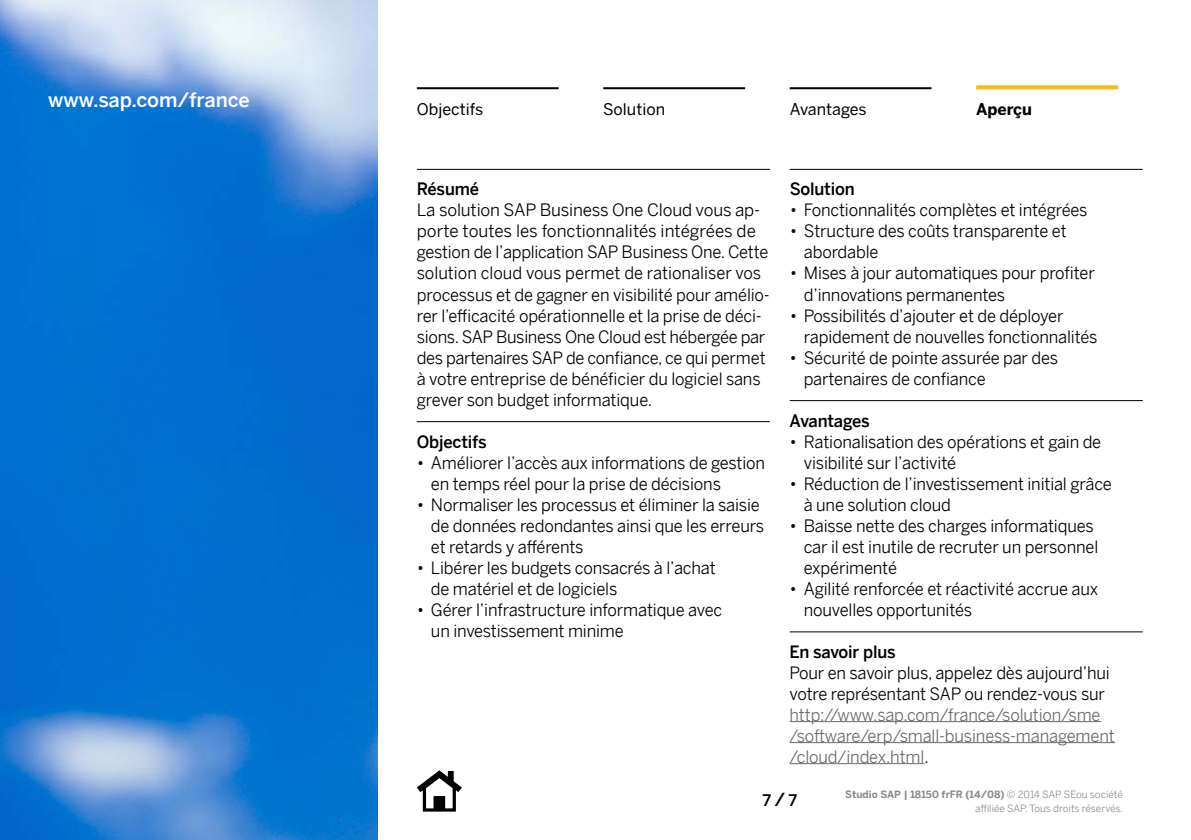
<style>
.page{position:relative;width:1191px;height:840px;background:#fff}
.page>*{position:absolute;margin:0;border:0;box-sizing:border-box;transform-origin:0 0}
.t1{font:500 20px "Benton Sans";color:#fff}
.t2{font:17px/21px "Benton Sans";letter-spacing:-.01em;color:#000}
.t3{font:17px/21px "Benton Sans";letter-spacing:-.01em;color:#696a6d}
.t4{font:500 17px "Benton Sans";letter-spacing:-.01em;color:#000}
.t5{font:16px "Benton Sans";color:#000}
.t6{font:700 16px "Benton Sans";color:#000}
.t7{font:500 16px "Benton Sans";color:#000}
.t8{font:10px/14px "Benton Sans";color:#8a8c8e;text-align:right}
.s1{font-weight:300}
.s2{color:#000}
.s3{font-size:18px}
.s4{font-weight:700}
</style>
<div class="page">
<img style="left:0;top:0;width:377px;height:839px">
<hr style="left:417px;top:169px;width:353px;height:1px;background:#000">
<hr style="left:417px;top:421px;width:353px;height:1px;background:#000">
<hr style="left:789px;top:169px;width:353px;height:1px;background:#000">
<hr style="left:789px;top:400px;width:353px;height:1px;background:#000">
<hr style="left:789px;top:631px;width:353px;height:1px;background:#000">
<hr style="left:789px;top:720px;width:311px;height:1px;background:#696a6d">
<hr style="left:789px;top:741px;width:326px;height:1px;background:#696a6d">
<hr style="left:789px;top:762px;width:135px;height:1px;background:#696a6d">
<svg style="left:976px;top:85px;width:142px;height:4px"></svg>
<hr style="left:789px;top:87px;width:142px;height:2px;background:#000">
<hr style="left:603px;top:87px;width:142px;height:2px;background:#000">
<hr style="left:417px;top:87px;width:141px;height:2px;background:#000">
<svg style="left:417px;top:770px;width:45px;height:41px"></svg>
<p class="t1" style="left:48px;top:82px;width:203px">www.sap.com/france</p>
<p class="t5" style="left:417px;top:95px;width:68px">Objectifs</p>
<p class="t5" style="left:603px;top:95px;width:63px">Solution</p>
<p class="t5" style="left:789px;top:95px;width:79px">Avantages</p>
<p class="t6" style="left:976px;top:95px;width:57px">Aperçu</p>
<p class="t4" style="left:417px;top:174px;width:64px">Résumé</p>
<p class="t2" style="left:417px;top:197px;width:354px">La solution SAP Business One Cloud vous ap&shy;porte toutes les fonctionnalités intégrées de gestion de l’application SAP Business One. Cette solution cloud vous permet de rationaliser vos processus et de gagner en visibilité pour amélio&shy;rer l’efficacité opérationnelle et la prise de déci&shy;sions. SAP Business One Cloud est hébergée par des partenaires SAP de confiance, ce qui permet à votre entreprise de bénéficier du logiciel sans grever son budget informatique.</p>
<p class="t4" style="left:417px;top:426px;width:71px">Objectifs</p>
<p class="t2" style="left:431px;top:449px;width:336px;text-indent:-14px"><span class="s1">•</span> Améliorer l’accès aux informations de gestion en temps réel pour la prise de décisions</p>
<p class="t2" style="left:431px;top:491px;width:335px;text-indent:-14px"><span class="s1">•</span> Normaliser les processus et éliminer la saisie de données redondantes ainsi que les erreurs et retards y afférents</p>
<p class="t2" style="left:431px;top:554px;width:286px;text-indent:-14px"><span class="s1">•</span> Libérer les budgets consacrés à l’achat de matériel et de logiciels</p>
<p class="t2" style="left:431px;top:596px;width:293px;text-indent:-14px"><span class="s1">•</span> Gérer l’infrastructure informatique avec un investissement minime</p>
<p class="t4" style="left:789px;top:174px;width:66px">Solution</p>
<p class="t2" style="left:789px;top:197px;width:299px"><span class="s1">•</span> Fonctionnalités complètes et intégrées</p>
<p class="t2" style="left:804px;top:218px;width:264px;text-indent:-14px"><span class="s1">•</span> Structure des coûts transparente et abordable</p>
<p class="t2" style="left:804px;top:260px;width:293px;text-indent:-14px"><span class="s1">•</span> Mises à jour automatiques pour profiter d’innovations permanentes</p>
<p class="t2" style="left:804px;top:302px;width:295px;text-indent:-14px"><span class="s1">•</span> Possibilités d’ajouter et de déployer rapidement de nouvelles fonctionnalités</p>
<p class="t2" style="left:804px;top:344px;width:256px;text-indent:-14px"><span class="s1">•</span> Sécurité de pointe assurée par des partenaires de confiance</p>
<p class="t4" style="left:789px;top:405px;width:82px">Avantages</p>
<p class="t2" style="left:804px;top:428px;width:299px;text-indent:-14px"><span class="s1">•</span> Rationalisation des opérations et gain de visibilité sur l’activité</p>
<p class="t2" style="left:804px;top:470px;width:309px;text-indent:-14px"><span class="s1">•</span> Réduction de l’investissement initial grâce à une solution cloud</p>
<p class="t2" style="left:803px;top:512px;width:296px;text-indent:-14px"><span class="s1">•</span> Baisse nette des charges informatiques car il est inutile de recruter un personnel expérimenté</p>
<p class="t2" style="left:803px;top:575px;width:296px;text-indent:-14px"><span class="s1">•</span> Agilité renforcée et réactivité accrue aux nouvelles opportunités</p>
<p class="t4" style="left:789px;top:636px;width:108px">En savoir plus</p>
<p class="t2" style="left:789px;top:659px;width:322px">Pour en savoir plus, appelez dès aujourd’hui votre représentant SAP ou rendez-vous sur</p>
<p class="t3" style="left:789px;top:701px;width:327px">http://www.sap.com/france/solution/sme /software/erp/small-business-management /cloud/index.html<span class="s2">.</span></p>
<p class="t7" style="left:762px;top:786px;width:36px">7 <span class="s3">/</span> 7</p>
<p class="t8" style="left:845px;top:785px;width:279px"><span class="s4">Studio SAP | 18150 frFR (14/08)</span> © 2014 SAP SEou société affiliée SAP. Tous droits réservés.</p>
</div>
